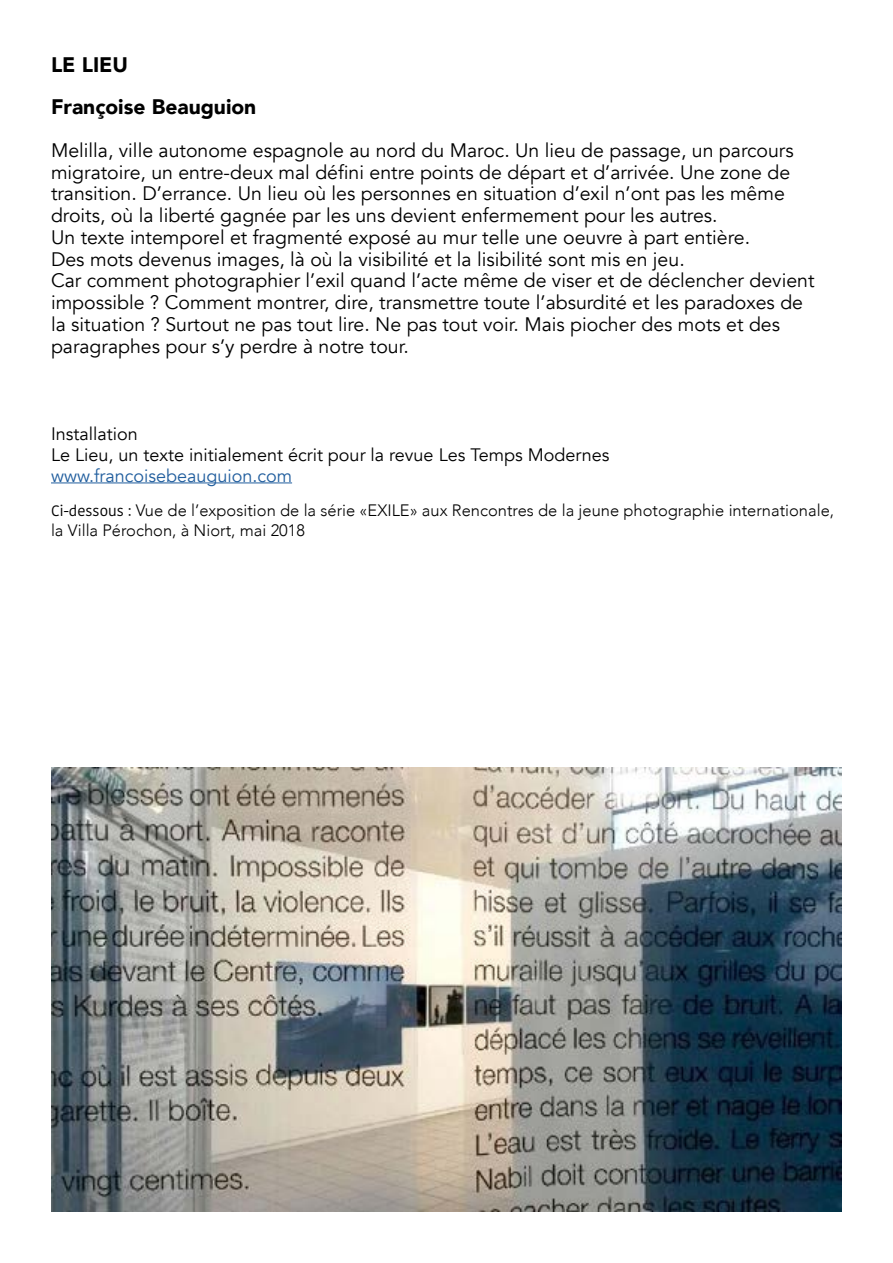
<style>
.page{position:relative;width:893px;height:1263px;background:#fff}
.page>*{position:absolute;margin:0;border:0;box-sizing:border-box;transform-origin:0 0}
.t1{font:900 21px/42px "Avenir";color:#000}
.t2{font:19.5px/21.8px "Avenir";color:#000}
.t3{font:18px/21.8px "Avenir";color:#000}
.t4{font:18px "Avenir";color:#215e9e}
.t5{font:300 16.5px/19.8px "Avenir";color:#000}
.s1{font-family:"Kohinoor Devanagari";font-weight:400;font-size:15px}
</style>
<div class="page">
<hr style="left:51px;top:482px;width:241px;height:1px;background:#215e9e">
<img style="left:51px;top:767px;width:791px;height:445px">
<p class="t1" style="left:51px;top:43px;width:207px">LE LIEU<br>Françoise Beauguion</p>
<p class="t2" style="left:51px;top:140px;width:765px">Melilla, ville autonome espagnole au nord du Maroc. Un lieu de passage, un parcours migratoire, un entre-deux mal défini entre points de départ et d’arrivée. Une zone de transition. D’errance. Un lieu où les personnes en situation d’exil n’ont pas les même droits, où la liberté gagnée par les uns devient enfermement pour les autres.<br>Un texte intemporel et fragmenté exposé au mur telle une oeuvre à part entière.<br>Des mots devenus images, là où la visibilité et la lisibilité sont mis en jeu.<br>Car comment photographier l’exil quand l’acte même de viser et de déclencher devient impossible ? Comment montrer, dire, transmettre toute l’absurdité et les paradoxes de la situation ? Surtout ne pas tout lire. Ne pas tout voir. Mais piocher des mots et des paragraphes pour s’y perdre à notre tour.</p>
<p class="t3" style="left:51px;top:423px;width:560px">Installation<br>Le Lieu, un texte initialement écrit pour la revue Les Temps Modernes</p>
<p class="t4" style="left:51px;top:465px;width:243px">www.francoisebeauguion.com</p>
<p class="t5" style="left:51px;top:501px;width:785px"><span class="s1">Ci-dessous :</span> Vue de l’exposition de la série «EXILE» aux Rencontres de la jeune photographie internationale, la Villa Pérochon, à Niort, mai 2018</p>
</div>
